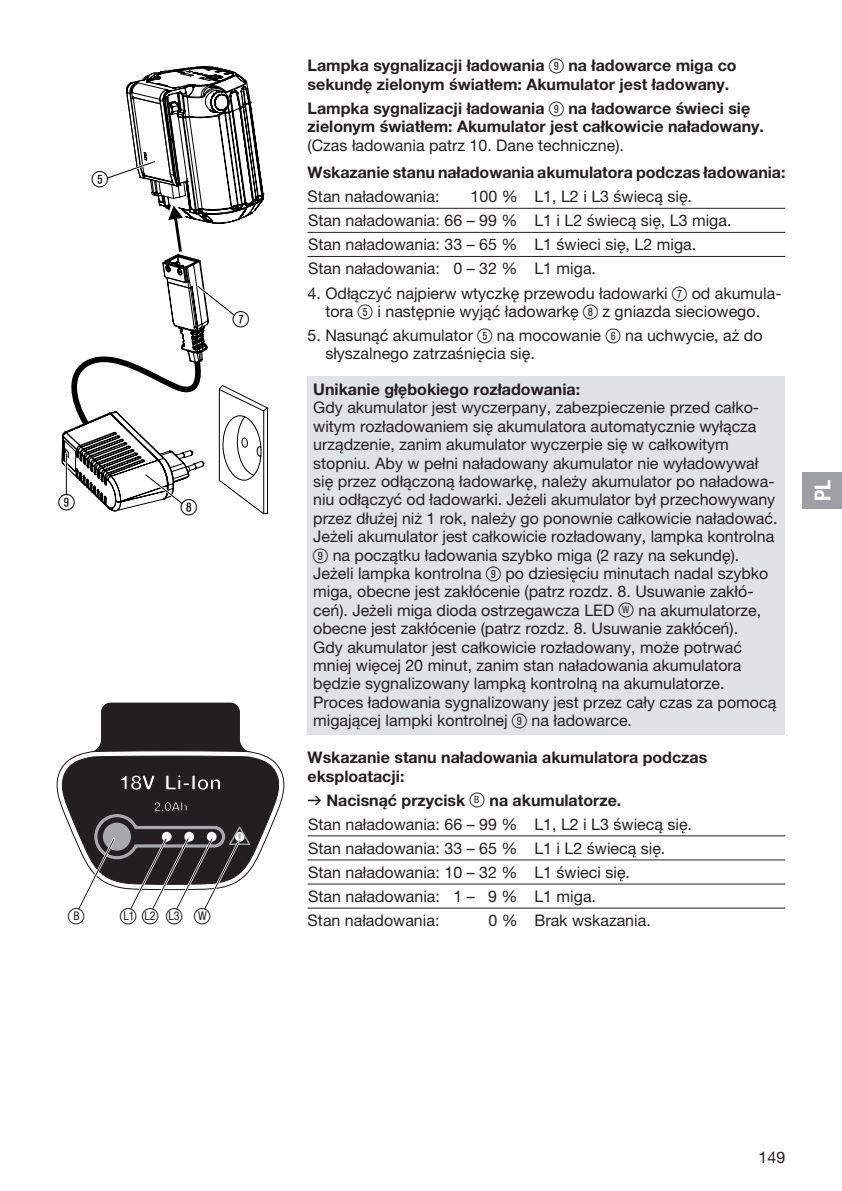
<style>
.page{position:relative;width:842px;height:1191px;background:#fff}
.page>*{position:absolute;margin:0;border:0;box-sizing:border-box;transform-origin:0 0}
.t1{font:22px "Ziffernim Kreisund Quadrat BQ";color:#000}
.t2{font:22px "Ziffernim Kreisund Quadrat BQ";color:#231f20}
.t3{font:22px "GARDENA Pro Bo Cond";color:#fff}
.t4{font:16px/18.4px "GARDENA Pro";color:#231f20}
.t5{font:700 16px/18.4px "GARDENA Pro";color:#231f20}
.t6{font:condensed 12px "GARDENA Pro";color:#231f20}
.s1{font-family:"Ziffernim Kreisund Quadrat BQ";font-stretch:normal;font-size:22px}
.s2{font-family:"Ziffernim Kreisund Quadrat BQ";font-weight:400;font-size:20px}
.s3{font-family:"Ziffernim Kreisund Quadrat BQ";font-size:20px}
.s4{font-family:"Formdruck"}
.s5{font-weight:700}
</style>
<div class="page">
<div style="left:308px;top:376px;width:477px;height:359px;background:#e1e2e4"></div>
<svg style="left:61px;top:66px;width:207px;height:448px"></svg>
<hr style="left:65px;top:454px;width:3px;height:40px;background:#fff">
<hr style="left:66px;top:454px;width:1px;height:40px;background:#000">
<svg style="left:95px;top:702px;width:151px;height:48px;fill:#231f20"></svg>
<div style="left:113px;top:714px;width:114px;height:25px;background:#231f20"></div>
<svg style="left:57px;top:750px;width:227px;height:160px"></svg>
<hr style="left:308px;top:208px;width:477px;height:1px;background:#231f20">
<hr style="left:308px;top:232px;width:477px;height:1px;background:#231f20">
<hr style="left:308px;top:256px;width:477px;height:1px;background:#231f20">
<hr style="left:308px;top:835px;width:477px;height:1px;background:#231f20">
<hr style="left:308px;top:859px;width:477px;height:1px;background:#231f20">
<hr style="left:308px;top:883px;width:477px;height:1px;background:#231f20">
<hr style="left:308px;top:907px;width:477px;height:1px;background:#231f20">
<div style="left:802px;top:472px;width:40px;height:37px;background:#9d9fa2"></div>
<h1 class="t1" style="left:92px;top:167px;width:18px">5</h1>
<h1 class="t1" style="left:58px;top:490px;width:18px">9</h1>
<h1 class="t1" style="left:233px;top:306px;width:18px">7</h1>
<h1 class="t1" style="left:181px;top:495px;width:18px">8</h1>
<h1 class="t2" style="left:68px;top:903px;width:18px">ß<sup>B</sup></h1>
<p class="t6" style="left:120px;top:909px;width:92px"><span class="s1">ß</span>L1 <span class="s1">ß</span>L2 <span class="s1">ß</span>L3 <span class="s1">ß</span>W</p>
<p class="t5" style="left:308px;top:56px;width:431px">Lampka sygnalizacji ładowania <span class="s2">9</span> na ładowarce miga co sekundę zielonym światłem: Akumulator jest ładowany.</p>
<p class="t5" style="left:308px;top:98px;width:458px">Lampka sygnalizacji ładowania <span class="s2">9</span> na ładowarce świeci się zielonym światłem: Akumulator jest całkowicie naładowany.</p>
<p class="t4" style="left:308px;top:135px;width:318px">(Czas ładowania patrz 10. Dane techniczne).</p>
<p class="t5" style="left:308px;top:163px;width:479px">Wskazanie stanu naładowania akumulatora podczas ładowania:</p>
<p class="t4" style="left:308px;top:187px;width:133px">Stan naładowania:</p>
<p class="t4" style="left:308px;top:184px;width:425px;line-height:24px;text-indent:162px">100 % L1, L2 i L3 świecą się.<br>Stan naładowania: 66 – 99 % L1 i L2 świecą się, L3 miga.<br>Stan naładowania: 33 – 65 % L1 świeci się, L2 miga.<br>Stan naładowania: 0 – 32 % L1 miga.</p>
<p class="t4" style="left:308px;top:283px;width:475px;text-align:center">4. Odłączyć najpierw wtyczkę przewodu ładowarki <span class="s3">7</span> od akumula&shy;tora <span class="s3">5</span> i następnie wyjąć ładowarkę <span class="s3">8</span> z gniazda sieciowego.</p>
<p class="t4" style="left:325px;top:326px;width:439px;text-indent:-18px">5. Nasunąć akumulator <span class="s3">5</span> na mocowanie <span class="s3">6</span> na uchwycie, aż do słyszalnego zatrzaśnięcia się.</p>
<p class="t5" style="left:313px;top:380px;width:268px">Unikanie głębokiego rozładowania:</p>
<p class="t4" style="left:313px;top:398px;width:466px">Gdy akumulator jest wyczerpany, zabezpieczenie przed całko&shy;witym rozładowaniem się akumulatora automatycznie wyłącza urządzenie, zanim akumulator wyczerpie się w całkowitym stopniu. Aby w pełni naładowany akumulator nie wyładowywał się przez odłączoną ładowarkę, należy akumulator po naładowa&shy;niu odłączyć od ładowarki. Jeżeli akumulator był przechowywany przez dłużej niż 1 rok, należy go ponownie całkowicie naładować.<br>Jeżeli akumulator jest całkowicie rozładowany, lampka kontrolna <span class="s3">9</span> na początku ładowania szybko miga (2 razy na sekundę).<br>Jeżeli lampka kontrolna <span class="s3">9</span> po dziesięciu minutach nadal szybko miga, obecne jest zakłócenie (patrz rozdz. 8. Usuwanie zakłó&shy;ceń). Jeżeli miga dioda ostrzegawcza LED <span class="s3">ß</span><sup>W</sup> na akumulatorze, obecne jest zakłócenie (patrz rozdz. 8. Usuwanie zakłóceń).<br>Gdy akumulator jest całkowicie rozładowany, może potrwać mniej więcej 20 minut, zanim stan naładowania akumulatora będzie sygnalizowany lampką kontrolną na akumulatorze.<br>Proces ładowania sygnalizowany jest przez cały czas za pomocą migającej lampki kontrolnej <span class="s3">9</span> na ładowarce.</p>
<p class="t5" style="left:308px;top:748px;width:401px">Wskazanie stanu naładowania akumulatora podczas eksploatacji:</p>
<p class="t4" style="left:308px;top:788px;width:386px;line-height:24px"><span class="s4">v</span> <span class="s5">Nacisnąć przycisk</span> <span class="s3">ß</span><sup>B</sup> <span class="s5">na akumulatorze.<br></span>Stan naładowania: 66 – 99 % L1, L2 i L3 świecą się.<br>Stan naładowania: 33 – 65 % L1 i L2 świecą się.<br>Stan naładowania: 10 – 32 % L1 świeci się.<br>Stan naładowania: 1 – 9 % L1 miga.<br>Stan naładowania:</p>
<p class="t4" style="left:488px;top:911px;width:164px">0 % Brak wskazania.</p>
<h1 class="t3" style="left:809px;top:501px;width:23px;rotate:-90deg">PL</h1>
<p class="t4" style="left:758px;top:1147px;width:28px">149</p>
</div>
